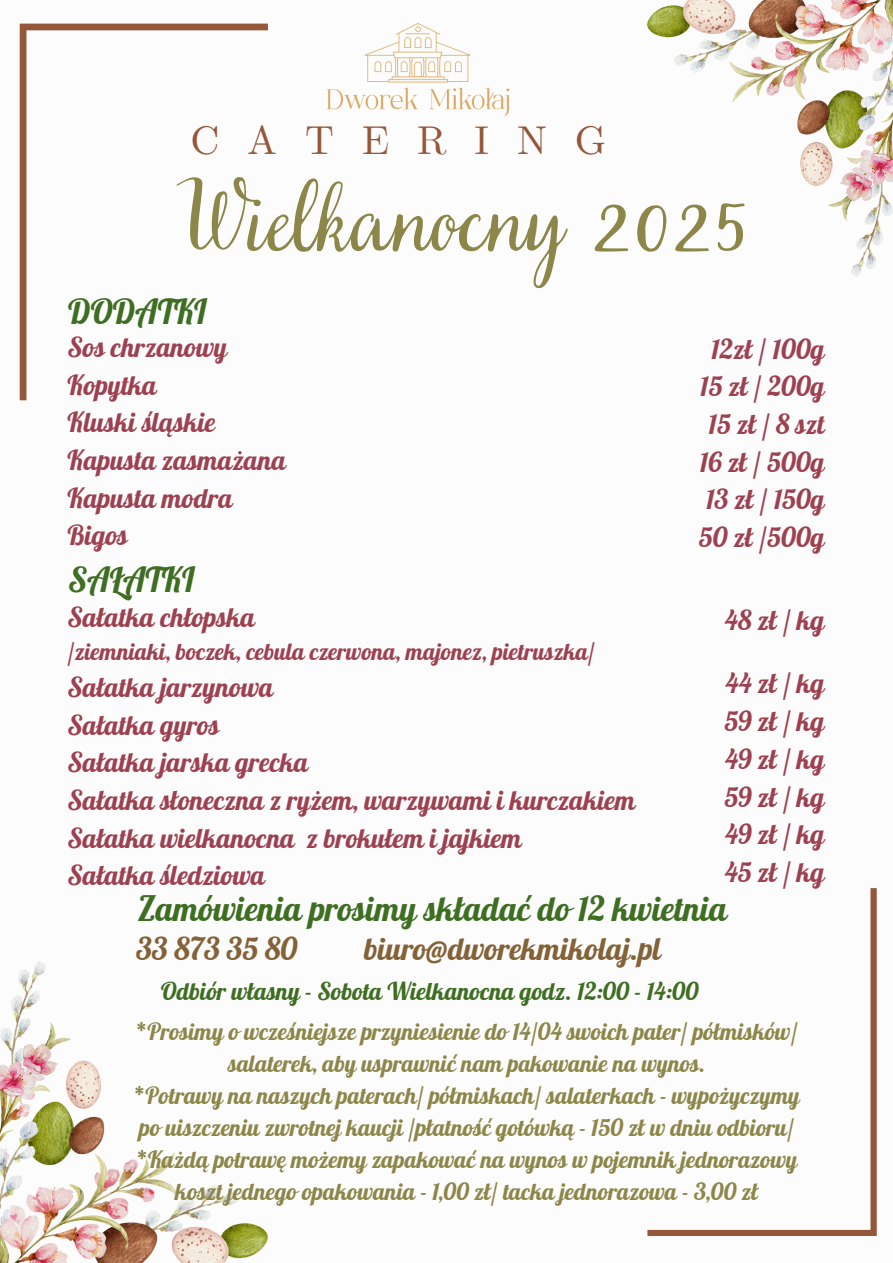
<style>
.page{position:relative;width:893px;height:1263px;background:#fff}
.page>*{position:absolute;margin:0;border:0;box-sizing:border-box;transform-origin:0 0}
.t1{font:90px "Very Berry Pro";color:#8c8649}
.t2{font:39.97px "CMU Serif";letter-spacing:.7em;color:#945739}
.t3{font:33.83px "Lobster";color:#3e6e21}
.t4{font:33.75px "Lobster";color:#3e6e21}
.t5{font:30.83px "Lobster";color:#846237}
.t6{font:27px/37.7px "Lobster";color:#9d4150}
.t7{font:24.08px "Lobster";color:#3e6e21}
.t8{font:23.25px/32.1px "Lobster";color:#8c8649;text-align:center}
.t9{font:23.25px "Lobster";color:#9d4150}
</style>
<div class="page">
<img style="left:647px;top:0;width:246px;height:277px">
<img style="left:0;top:961px;width:268px;height:302px">
<svg style="left:20px;top:24px;width:248px;height:376px"></svg>
<svg style="left:647px;top:888px;width:229px;height:348px"></svg>
<img style="left:326px;top:24px;width:183px;height:91px">
<p class="t2" style="left:190px;top:117px;width:417px">CATERING</p>
<p class="t1" style="left:184px;top:159px;width:566px">Wielkanocny 2025</p>
<h1 class="t4" style="left:68px;top:290px;width:140px">DODATKI</h1>
<h2 class="t6" style="left:68px;top:328px;width:220px">Sos chrzanowy<br>Kopytka<br>Kluski śląskie<br>Kapusta zasmażana<br>Kapusta modra<br>Bigos</h2>
<h3 class="t4" style="left:68px;top:558px;width:128px">SAŁATKI</h3>
<h5 class="t6" style="left:68px;top:598px;width:189px">Sałatka chłopska</h5>
<h5 class="t9" style="left:68px;top:637px;width:529px">/ziemniaki, boczek, cebula czerwona, majonez, pietruszka/</h5>
<h3 class="t6" style="left:68px;top:668px;width:207px">Sałatka jarzynowa</h3>
<p class="t6" style="left:68px;top:705px;width:153px">Sałatka gyros</p>
<p class="t6" style="left:68px;top:743px;width:242px">Sałatka jarska grecka</p>
<p class="t6" style="left:68px;top:781px;width:569px">Sałatka słoneczna z ryżem, warzywami i kurczakiem</p>
<p class="t6" style="left:68px;top:819px;width:456px">Sałatka wielkanocna z brokułem i jajkiem</p>
<p class="t6" style="left:68px;top:856px;width:199px">Sałatka śledziowa</p>
<p class="t6" style="left:699px;top:330px;width:127px;text-align:center">12zł / 100g<br>15 zł / 200g<br>15zł/8szt<br>16 zł / 500g<br>13 zł / 150g<br>50 zł /500g</p>
<h4 class="t6" style="left:725px;top:601px;width:101px">48zł/kg</h4>
<p class="t6" style="left:724px;top:664px;width:102px;text-align:justify">44zł/kg 59zł/kg 49zł/kg 59zł/kg 49zł/kg 45zł/kg</p>
<h5 class="t3" style="left:137px;top:887px;width:591px">Zamówienia prosimy składać do 12 kwietnia</h5>
<h5 class="t5" style="left:136px;top:929px;width:163px">33 873 35 80</h5>
<h5 class="t5" style="left:364px;top:929px;width:298px">biuro@dworekmikolaj.pl</h5>
<h4 class="t7" style="left:161px;top:975px;width:539px">Odbiór własny - Sobota Wielkanocna godz. 12:00 - 14:00</h4>
<p class="t8" style="left:136px;top:1015px;width:664px">*Prosimy o wcześniejsze przyniesienie do 14/04 swoich pater/ półmisków/ salaterek, aby usprawnić nam pakowanie na wynos.</p>
<p class="t8" style="left:134px;top:1079px;width:668px;text-align:left">*Potrawy na naszych paterach/ półmiskach/ salaterkach - wypożyczymy po uiszczeniu zwrotnej kaucji /płatność gotówką - 150 zł w dniu odbioru/</p>
<p class="t8" style="left:136px;top:1143px;width:663px">*Każdą potrawę możemy zapakować na wynos w pojemnik jednorazowy koszt jednego opakowania - 1,00 zł/ tacka jednorazowa - 3,00 zł</p>
</div>
